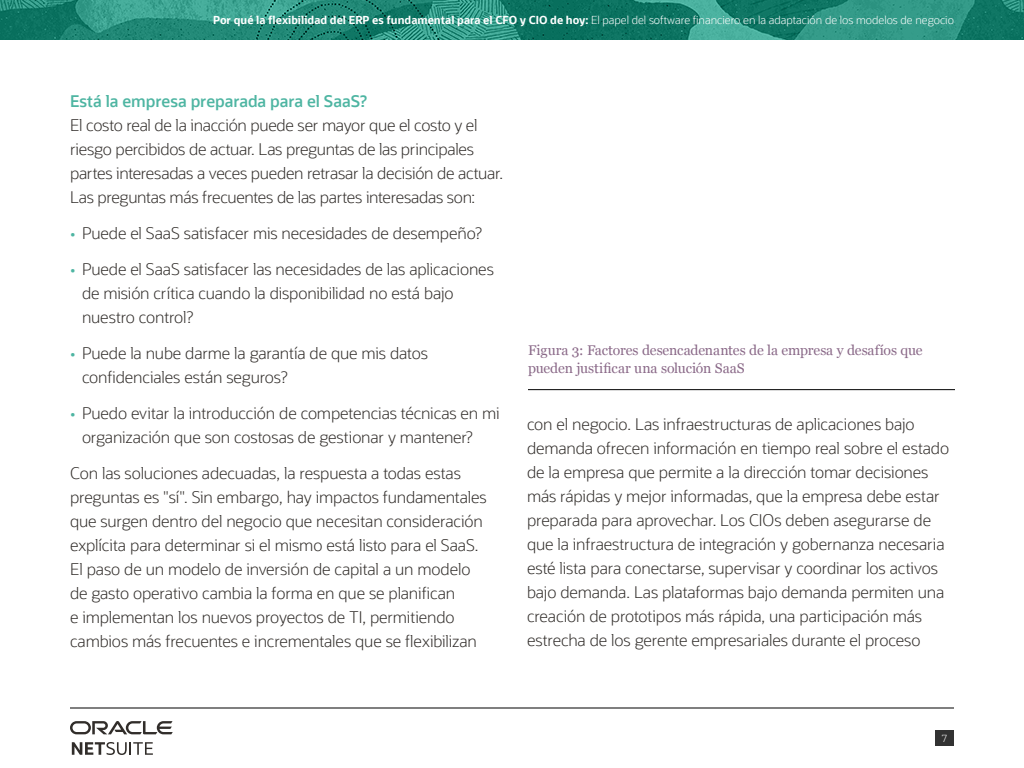
<style>
.page{position:relative;width:1024px;height:768px;background:#fff}
.page>*{position:absolute;margin:0;border:0;box-sizing:border-box;transform-origin:0 0}
.t1{font:300 16px/24px "Oracle Sans";letter-spacing:-.01em;color:#312d2a}
.t2{font:600 16px "Oracle Sans";letter-spacing:-.005em;color:#4eb5a2}
.t3{font:14px/18px "Georgia";letter-spacing:-.005em;color:#8a6988}
.t4{font:300 11px "Oracle Sans";color:#fff}
.t5{font:300 10px "Oracle Sans";color:#fff}
.s1{font-weight:700}
.s2{color:#4eb5a2}
</style>
<div class="page">
<hr style="left:528px;top:389px;width:427px;height:1px;background:#000">
<img style="left:0;top:0;width:1024px;height:40px">
<div style="left:935px;top:730px;width:19px;height:16px;background:#323232"></div>
<hr style="left:70px;top:708px;width:884px;height:1px;background:#000">
<svg style="left:72px;top:742px;width:81px;height:13px"></svg>
<svg style="left:70px;top:721px;width:103px;height:13px"></svg>
<p class="t4" style="left:213px;top:14px;width:742px"><span class="s1">Por qué la flexibilidad del ERP es fundamental para el CFO y CIO de hoy:</span> El papel del software financiero en la adaptación de los modelos de negocio</p>
<p class="t2" style="left:70px;top:91px;width:299px">Está la empresa preparada para el SaaS?</p>
<p class="t1" style="left:70px;top:113px;width:434px">El costo real de la inacción puede ser mayor que el costo y el riesgo percibidos de actuar. Las preguntas de las principales partes interesadas a veces pueden retrasar la decisión de actuar.<br>Las preguntas más frecuentes de las partes interesadas son:</p>
<p class="t1" style="left:70px;top:221px;width:414px"><span class="s2">•</span> Puede el SaaS satisfacer mis necesidades de desempeño?</p>
<p class="t1" style="left:82px;top:257px;width:413px;text-indent:-12px"><span class="s2">•</span> Puede el SaaS satisfacer las necesidades de las aplicaciones de misión crítica cuando la disponibilidad no está bajo nuestro control?</p>
<p class="t1" style="left:82px;top:341px;width:347px;text-indent:-12px"><span class="s2">•</span> Puede la nube darme la garantía de que mis datos confidenciales están seguros?</p>
<p class="t1" style="left:82px;top:401px;width:419px;text-indent:-12px"><span class="s2">•</span> Puedo evitar la introducción de competencias técnicas en mi organización que son costosas de gestionar y mantener?</p>
<p class="t1" style="left:70px;top:461px;width:418px">Con las soluciones adecuadas, la respuesta a todas estas preguntas es "sí". Sin embargo, hay impactos fundamentales que surgen dentro del negocio que necesitan consideración explícita para determinar si el mismo está listo para el SaaS.<br>El paso de un modelo de inversión de capital a un modelo de gasto operativo cambia la forma en que se planifican<br>e implementan los nuevos proyectos de TI, permitiendo cambios más frecuentes e incrementales que se flexibilizan</p>
<p class="t3" style="left:528px;top:341px;width:396px">Figura 3: Factores desencadenantes de la empresa y desafíos que pueden justificar una solución SaaS</p>
<p class="t1" style="left:527px;top:412px;width:424px">con el negocio. Las infraestructuras de aplicaciones bajo demanda ofrecen información en tiempo real sobre el estado de la empresa que permite a la dirección tomar decisiones más rápidas y mejor informadas, que la empresa debe estar preparada para aprovechar. Los CIOs deben asegurarse de que la infraestructura de integración y gobernanza necesaria esté lista para conectarse, supervisar y coordinar los activos bajo demanda. Las plataformas bajo demanda permiten una creación de prototipos más rápida, una participación más estrecha de los gerente empresariales durante el proceso</p>
<p class="t5" style="left:942px;top:732px;width:7px">7</p>
</div>
